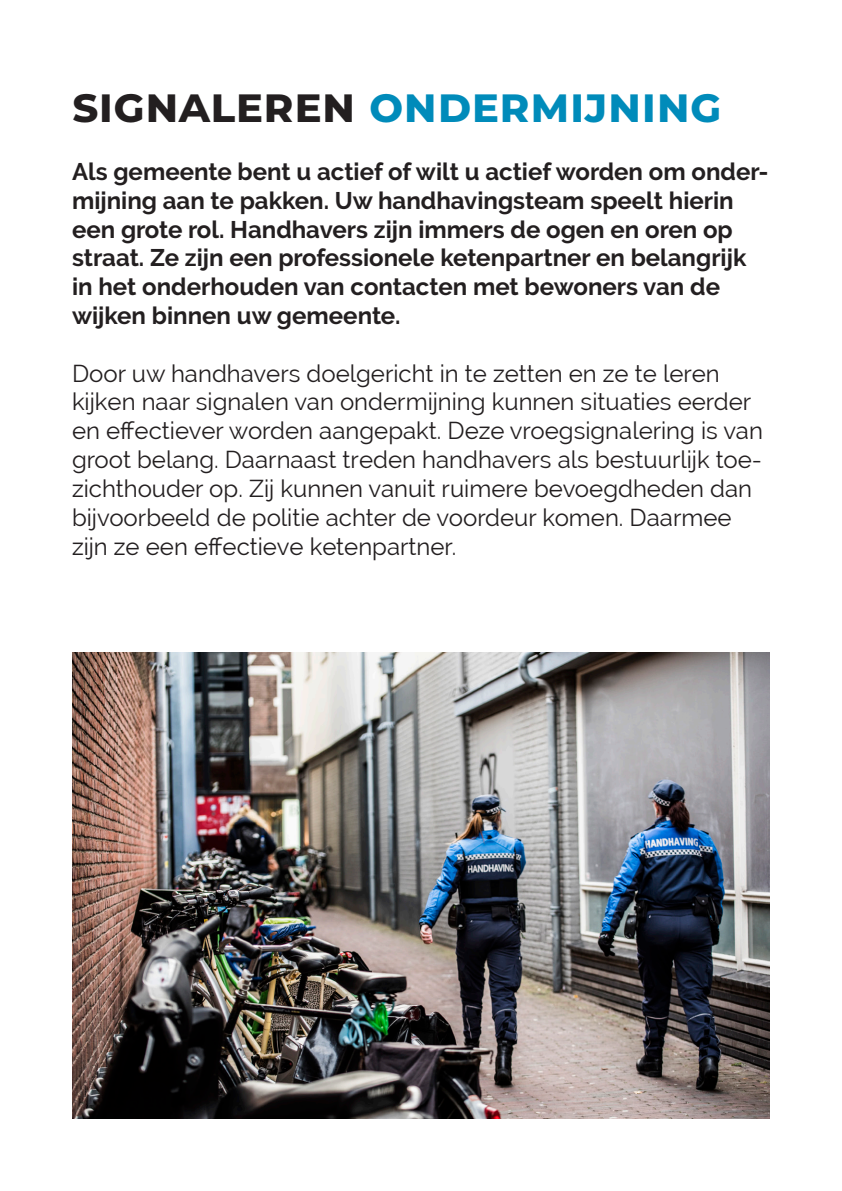
<style>
.page{position:relative;width:842px;height:1191px;background:#fff}
.page>*{position:absolute;margin:0;border:0;box-sizing:border-box;transform-origin:0 0}
.t1{font:700 48px "Montserrat";color:#008bba}
.t2{font:24px/28.8px "Raleway";color:#231f20}
.t3{font:700 24px/28.8px "Raleway";color:#231f20}
.s1{color:#231f20}
</style>
<div class="page">
<hr style="left:841px;top:0;width:1px;height:1191px;background:#008bba">
<img style="left:72px;top:652px;width:698px;height:466px">
<p class="t1" style="left:72px;top:71px;width:651px"><span class="s1">Signaleren</span> ondermijning</p>
<p class="t3" style="left:72px;top:157px;width:698px">Als gemeente bent u actief of wilt u actief worden om onder&shy;mijning aan te pakken. Uw handhavingsteam speelt hierin een grote rol. Handhavers zijn immers de ogen en oren op straat. Ze zijn een professionele ketenpartner en belangrijk in het onderhouden van contacten met bewoners van de wijken binnen uw gemeente.</p>
<p class="t2" style="left:72px;top:359px;width:692px">Door uw handhavers doelgericht in te zetten en ze te leren kijken naar signalen van ondermijning kunnen situaties eerder en effectiever worden aangepakt. Deze vroegsignalering is van groot belang. Daarnaast treden handhavers als bestuurlijk toe&shy;zichthouder op. Zij kunnen vanuit ruimere bevoegdheden dan bijvoorbeeld de politie achter de voordeur komen. Daarmee zijn ze een effectieve ketenpartner.</p>
</div>
